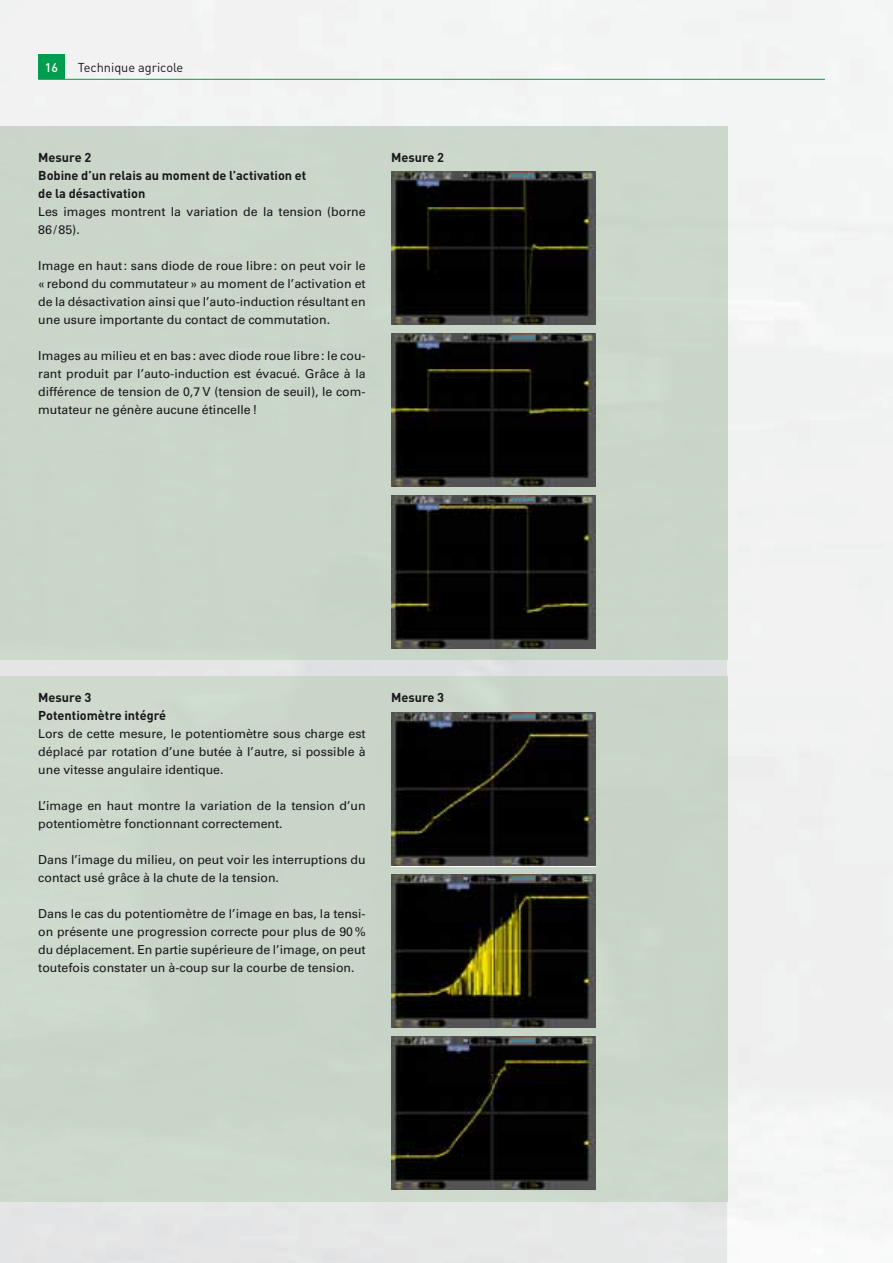
<style>
.page{position:relative;width:893px;height:1263px;background:#fff}
.page>*{position:absolute;margin:0;border:0;box-sizing:border-box;transform-origin:0 0}
.t1{font:700 12.75px/18px "DIN";color:#1a171c}
.t2{font:12.75px "DIN";color:#1a171c}
.t3{font:12.3px/18px "Univers";color:#1a171c;text-align:justify}
.t4{font:500 12.3px "DIN";color:#fff}
</style>
<div class="page">
<div style="left:727px;top:156px;width:166px;height:1073px;background:#f1f1f2"></div>
<img style="left:0;top:126px;width:727px;height:1137px">
<div style="left:38px;top:54px;width:27px;height:25px;background:#009d4e"></div>
<hr style="left:38px;top:79px;width:787px;height:1px;background:#009d4e">
<img style="left:391px;top:171px;width:204px;height:154px">
<img style="left:391px;top:333px;width:204px;height:153px">
<img style="left:391px;top:495px;width:204px;height:153px">
<img style="left:391px;top:713px;width:204px;height:153px">
<img style="left:391px;top:874px;width:204px;height:153px">
<img style="left:391px;top:1036px;width:204px;height:153px">
<p class="t4" style="left:45px;top:63px;width:15px">16</p>
<p class="t2" style="left:78px;top:63px;width:107px">Technique agricole</p>
<p class="t1" style="left:38px;top:150px;width:54px">Mesure 2</p>
<p class="t1" style="left:391px;top:150px;width:54px">Mesure 2</p>
<p class="t1" style="left:38px;top:168px;width:270px">Bobine d’un relais au moment de l’activation et de la désactivation</p>
<p class="t3" style="left:38px;top:204px;width:329px">Les images montrent la variation de la tension (borne<br>86 / 85).</p>
<p class="t3" style="left:38px;top:258px;width:329px">Image en haut : sans diode de roue libre : on peut voir le « rebond du commutateur » au moment de l’activation et de la désactivation ainsi que l’auto-induction résultant en une usure importante du contact de commutation.</p>
<p class="t3" style="left:38px;top:348px;width:329px">Images au milieu et en bas : avec diode roue libre : le cou&shy;rant produit par l’auto-induction est évacué. Grâce à la différence de tension de 0,7 V (tension de seuil), le com&shy;mutateur ne génère aucune étincelle !</p>
<p class="t1" style="left:38px;top:690px;width:129px">Mesure 3<br>Potentiomètre intégré</p>
<p class="t3" style="left:38px;top:726px;width:329px">Lors de cette mesure, le potentiomètre sous charge est déplacé par rotation d’une butée à l’autre, si possible à une vitesse angulaire identique.</p>
<p class="t3" style="left:38px;top:798px;width:329px">L’image en haut montre la variation de la tension d’un potentiomètre fonctionnant correctement.</p>
<p class="t3" style="left:38px;top:852px;width:329px">Dans l’image du milieu, on peut voir les interruptions du contact usé grâce à la chute de la tension.</p>
<p class="t3" style="left:38px;top:906px;width:329px">Dans le cas du potentiomètre de l’image en bas, la tensi&shy;on présente une progression correcte pour plus de 90 % du déplacement. En partie supérieure de l’image, on peut toutefois constater un à-coup sur la courbe de tension.</p>
<p class="t1" style="left:391px;top:690px;width:54px">Mesure 3</p>
</div>
